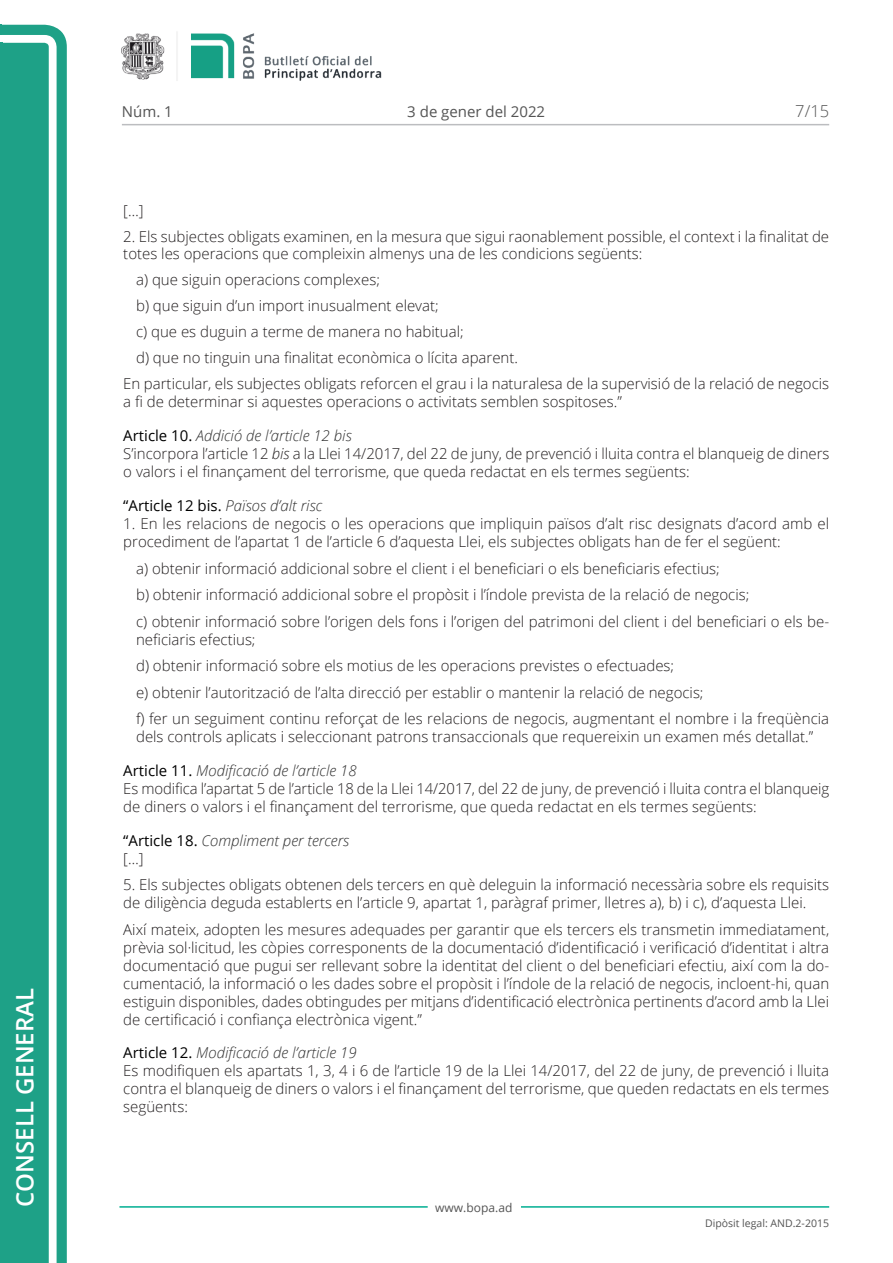
<style>
.page{position:relative;width:893px;height:1263px;background:#fff}
.page>*{position:absolute;margin:0;border:0;box-sizing:border-box;transform-origin:0 0}
.t1{font:600 24px "Open Sans";color:#fff}
.t2{font:300 16.5px "Open Sans";color:#545454}
.t3{font:300 15px/18px "Open Sans";color:#231f20}
.t4{font:italic 300 15px/18px "Open Sans";color:#303030}
.t5{font:15px "Open Sans";color:#545454}
.t6{font:12px "Open Sans";color:#545454}
.t7{font:10.5px "Open Sans";color:#545454}
.s1{font-weight:400;color:#000}
.s2{font-style:italic;color:#303030}
.s3{font-style:italic}
.s4{font-weight:400;font-style:normal;color:#000}
.s5{font-style:normal;color:#231f20}
</style>
<div class="page">
<svg style="left:0;top:25px;width:67px;height:1238px;fill:#1ea187"></svg>
<div style="left:0;top:43px;width:49px;height:1220px;background:#1ea187"></div>
<img style="left:122px;top:32px;width:260px;height:49px">
<hr style="left:119px;top:1206px;width:309px;height:2px;background:#00ae91">
<hr style="left:521px;top:1206px;width:308px;height:2px;background:#00ae91">
<hr style="left:122px;top:124px;width:707px;height:1px;background:#bcbdc0">
<h1 class="t1" style="left:15px;top:1207px;width:220px;rotate:-90deg">Consell General</h1>
<p class="t5" style="left:122px;top:106px;width:52px">Núm. 1</p>
<p class="t5" style="left:407px;top:106px;width:139px">3 de gener del 2022</p>
<p class="t2" style="left:795px;top:105px;width:35px">7/15</p>
<p class="t3" style="left:123px;top:203px;width:22px">[…]</p>
<p class="t3" style="left:123px;top:227px;width:707px;line-height:17.5px">2. Els subjectes obligats examinen, en la mesura que sigui raonablement possible, el context i la finalitat de totes les operacions que compleixin almenys una de les condicions següents:</p>
<p class="t3" style="left:136px;top:270px;width:245px">a) que siguin operacions complexes;</p>
<p class="t3" style="left:136px;top:296px;width:304px">b) que siguin d’un import inusualment elevat;</p>
<p class="t3" style="left:136px;top:323px;width:329px">c) que es duguin a terme de manera no habitual;</p>
<p class="t3" style="left:136px;top:349px;width:383px">d) que no tinguin una finalitat econòmica o lícita aparent.</p>
<p class="t3" style="left:123px;top:375px;width:707px">En particular, els subjectes obligats reforcen el grau i la naturalesa de la supervisió de la relació de negocis</p>
<p class="t3" style="left:123px;top:393px;width:500px">a fi de determinar si aquestes operacions o activitats semblen sospitoses.”</p>
<p class="t3" style="left:123px;top:426px;width:708px"><span class="s1">Article 10.</span> <span class="s2">Addició de l’article 12 bis<br></span>S’incorpora l’article 12 <span class="s3">bis</span> a la Llei 14/2017, del 22 de juny, de prevenció i lluita contra el blanqueig de diners o valors i el finançament del terrorisme, que queda redactat en els termes següents:</p>
<p class="t4" style="left:123px;top:496px;width:200px"><span class="s4">“Article 12 bis.</span> Països d’alt risc</p>
<p class="t3" style="left:123px;top:514px;width:707px">1. En les relacions de negocis o les operacions que impliquin països d’alt risc designats d’acord amb el procediment de l’apartat 1 de l’article 6 d’aquesta Llei, els subjectes obligats han de fer el següent:</p>
<p class="t3" style="left:136px;top:554px;width:695px;line-height:26.5px">a) obtenir informació addicional sobre el client i el beneficiari o els beneficiaris efectius;<br>b) obtenir informació addicional sobre el propòsit i l’índole prevista de la relació de negocis;<br>c) obtenir informació sobre l’origen dels fons i l’origen del patrimoni del client i del beneficiari o els be-</p>
<p class="t3" style="left:136px;top:625px;width:695px;line-height:26.5px">neficiaris efectius;<br>d) obtenir informació sobre els motius de les operacions previstes o efectuades;<br>e) obtenir l’autorització de l’alta direcció per establir o mantenir la relació de negocis;<br>f) fer un seguiment continu reforçat de les relacions de negocis, augmentant el nombre i la freqüència</p>
<p class="t3" style="left:136px;top:727px;width:679px">dels controls aplicats i seleccionant patrons transaccionals que requereixin un examen més detallat.”</p>
<p class="t3" style="left:123px;top:761px;width:707px"><span class="s1">Article 11.</span> <span class="s2">Modificació de l’article 18<br></span>Es modifica l’apartat 5 de l’article 18 de la Llei 14/2017, del 22 de juny, de prevenció i lluita contra el blanqueig de diners o valors i el finançament del terrorisme, que queda redactat en els termes següents:</p>
<p class="t4" style="left:123px;top:831px;width:227px"><span class="s4">“Article 18.</span> Compliment per tercers <span class="s5">[…]</span></p>
<p class="t3" style="left:123px;top:875px;width:707px">5. Els subjectes obligats obtenen dels tercers en què deleguin la informació necessària sobre els requisits de diligència deguda establerts en l’article 9, apartat 1, paràgraf primer, lletres a), b) i c), d’aquesta Llei.</p>
<p class="t3" style="left:123px;top:920px;width:707px;text-align:justify">Així mateix, adopten les mesures adequades per garantir que els tercers els transmetin immediatament, prèvia sol·licitud, les còpies corresponents de la documentació d’identificació i verificació d’identitat i altra documentació que pugui ser rellevant sobre la identitat del client o del beneficiari efectiu, així com la do&shy;cumentació, la informació o les dades sobre el propòsit i l’índole de la relació de negocis, incloent-hi, quan estiguin disponibles, dades obtingudes per mitjans d’identificació electrònica pertinents d’acord amb la Llei de certificació i confiança electrònica vigent.”</p>
<p class="t3" style="left:123px;top:1043px;width:707px"><span class="s1">Article 12.</span> <span class="s2">Modificació de l’article 19<br></span>Es modifiquen els apartats 1, 3, 4 i 6 de l’article 19 de la Llei 14/2017, del 22 de juny, de prevenció i lluita contra el blanqueig de diners o valors i el finançament del terrorisme, que queden redactats en els termes següents:</p>
<p class="t6" style="left:435px;top:1202px;width:79px">www.bopa.ad</p>
<p class="t7" style="left:705px;top:1219px;width:125px">Dipòsit legal: AND.2-2015</p>
</div>
